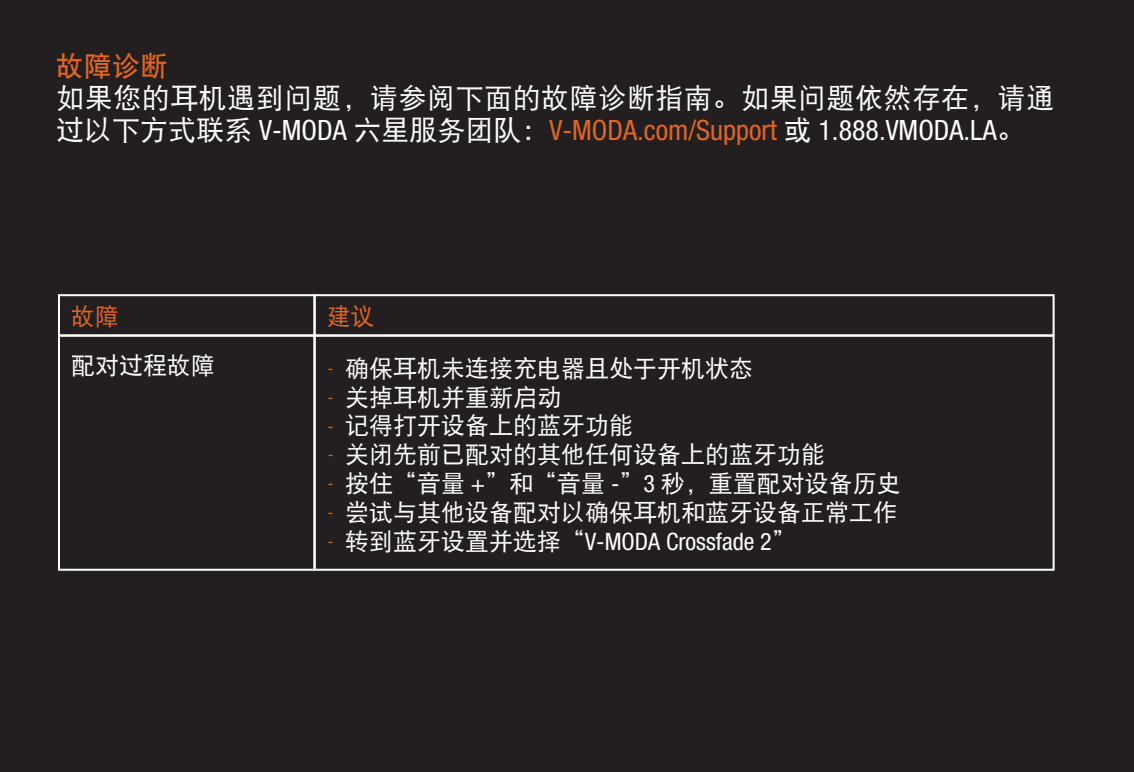
<style>
.page{position:relative;width:1134px;height:772px;background:#fff}
.page>*{position:absolute;margin:0;border:0;box-sizing:border-box;transform-origin:0 0}
.t1{font:condensed 28px "Helvetica Neue LT Pro";color:#fff}
.t2{font:28px "DF Hei W5";letter-spacing:.02em;color:#fff}
.t3{font:28px "DF Hei W7";color:#e16624}
.t4{font:24px "DF Hei W5";color:#fff}
.t5{font:condensed 24px "Helvetica Neue LT Pro";color:#fff}
.t6{font:24px "DF Hei W5";color:#e16624}
.s1{font-family:"DF Hei W5";font-stretch:normal}
.s2{color:#e16624}
.s3{font-family:"Helvetica Neue LT Pro";font-stretch:condensed;font-size:16px;color:#e16624}
.s4{font-family:"Helvetica Neue LT Pro";font-stretch:condensed}
.s5{font-size:16px;color:#e16624}
</style>
<div class="page">
<div style="left:0;top:0;width:1134px;height:771px;background:#231f20"></div>
<div style="left:58px;top:294px;width:258px;height:42px;border:2px solid #fff"></div>
<div style="left:313px;top:294px;width:741px;height:42px;border:2px solid #fff"></div>
<div style="left:58px;top:334px;width:258px;height:236px;border:2px solid #fff"></div>
<div style="left:313px;top:334px;width:741px;height:236px;border:2px solid #fff"></div>
<p class="t3" style="left:56px;top:52px;width:114px">故障诊断</p>
<p class="t2" style="left:56px;top:84px;width:1000px">如果您的耳机遇到问题，请参阅下面的故障诊断指南。如果问题依然存在，请通</p>
<p class="t1" style="left:56px;top:114px;width:970px"><span class="s1">过以下方式联系</span> V-MODA <span class="s1">六星服务团队：</span><span class="s2">V-MODA.com/Support</span> <span class="s1">或</span> 1.888.VMODA.LA<span class="s1">。</span></p>
<p class="t6" style="left:71px;top:304px;width:49px">故障</p>
<p class="t6" style="left:327px;top:304px;width:49px">建议</p>
<p class="t4" style="left:71px;top:353px;width:146px">配对过程故障</p>
<p class="t4" style="left:328px;top:356px;width:427px"><span class="s3">-</span> 确保耳机未连接充电器且处于开机状态</p>
<p class="t4" style="left:328px;top:384px;width:235px"><span class="s3">-</span> 关掉耳机并重新启动</p>
<p class="t4" style="left:328px;top:413px;width:307px"><span class="s3">-</span> 记得打开设备上的蓝牙功能</p>
<p class="t4" style="left:328px;top:442px;width:499px"><span class="s3">-</span> 关闭先前已配对的其他任何设备上的蓝牙功能</p>
<p class="t4" style="left:328px;top:471px;width:574px"><span class="s3">-</span> 按住“音量 <span class="s4">+</span>”和“音量 <span class="s4">-</span>”<span class="s4">3</span> 秒，重置配对设备历史</p>
<p class="t4" style="left:328px;top:500px;width:571px"><span class="s3">-</span> 尝试与其他设备配对以确保耳机和蓝牙设备正常工作</p>
<p class="t5" style="left:328px;top:527px;width:469px"><span class="s5">-</span> <span class="s1">转到蓝牙设置并选择“</span>V-MODA Crossfade 2<span class="s1">”</span></p>
</div>
